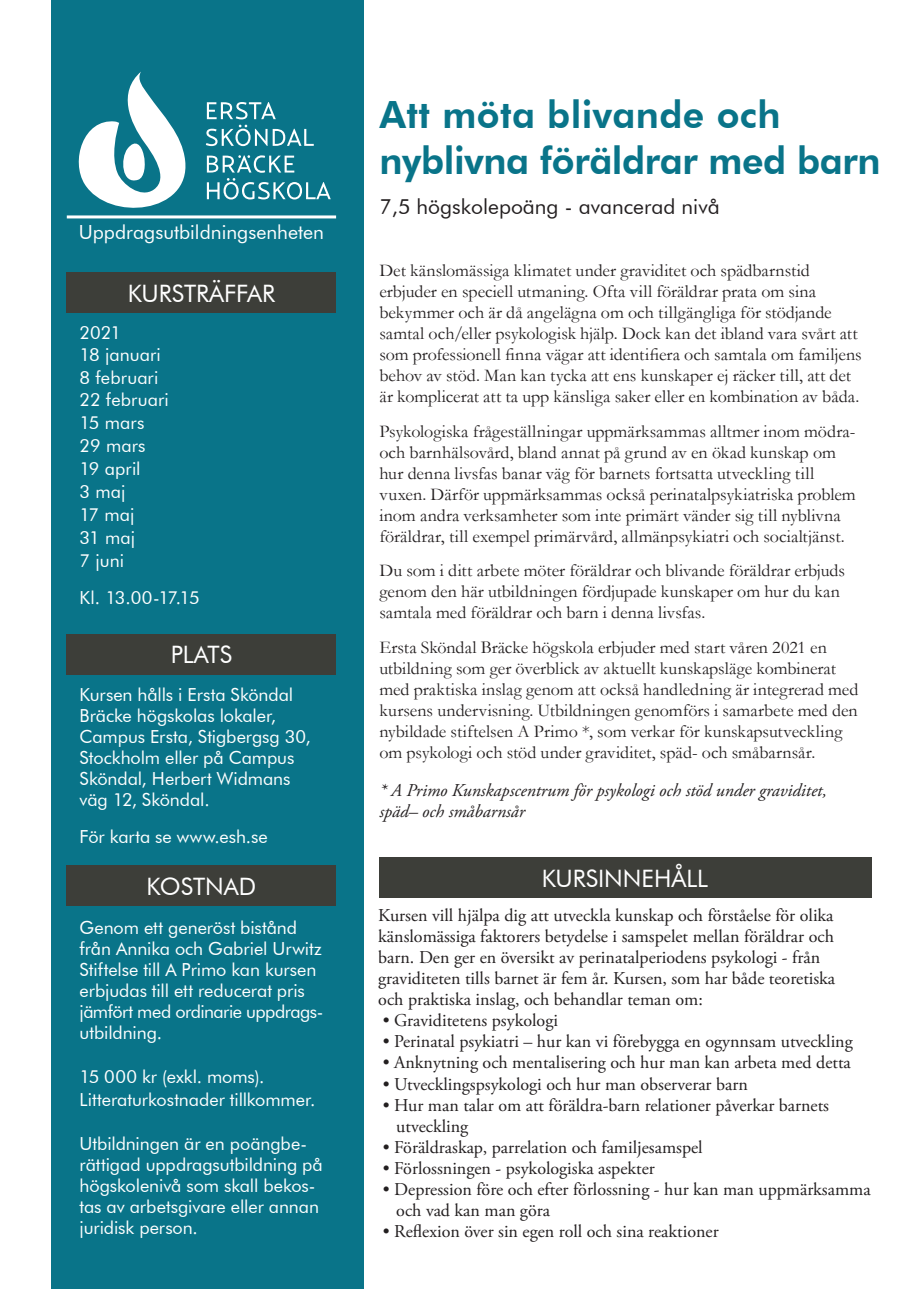
<style>
.page{position:relative;width:919px;height:1289px;background:#fff}
.page>*{position:absolute;margin:0;border:0;box-sizing:border-box;transform-origin:0 0}
.t1{font:800 37.5px/45px "Futura BT";letter-spacing:-.01em;color:#097489}
.t2{font:24px "Futura BT";color:#fff}
.t3{font:21px "Futura BT";color:#231f20}
.t4{font:19.5px "Futura BT";color:#fff}
.t5{font:18px/21px "Garamond";color:#231f20}
.t6{font:18px/21px "Adobe Garamond Pro";color:#231f20}
.t7{font:18px/21px "Futura BT";letter-spacing:-.005em;color:#fff}
.t8{font:italic 18px/21px "Adobe Garamond Pro";color:#231f20}
</style>
<div class="page">
<div style="left:52px;top:0;width:312px;height:1288px;background:#097489"></div>
<hr style="left:67px;top:215px;width:269px;height:3px;background:#fff">
<svg style="left:79px;top:72px;width:107px;height:136px"></svg>
<svg style="left:207px;top:102px;width:69px;height:17px"></svg>
<svg style="left:206px;top:125px;width:108px;height:21px"></svg>
<svg style="left:207px;top:155px;width:124px;height:44px"></svg>
<div style="left:67px;top:272px;width:269px;height:40px;background:#3d3e39"></div>
<div style="left:67px;top:634px;width:269px;height:40px;background:#3d3e39"></div>
<div style="left:67px;top:865px;width:269px;height:41px;background:#3d3e39"></div>
<div style="left:378px;top:857px;width:493px;height:40px;background:#3d3e39"></div>
<p class="t4" style="left:79px;top:220px;width:247px">Uppdragsutbildningsenheten</p>
<h2 class="t2" style="left:128px;top:278px;width:149px">KURSTRÄFFAR</h2>
<p class="t7" style="left:80px;top:321px;width:91px;line-height:22.8px">2021<br>18 januari<br>8 februari<br>22 februari<br>15 mars<br>29 mars<br>19 april<br>3 maj<br>17 maj<br>31 maj<br>7 juni</p>
<p class="t7" style="left:80px;top:587px;width:122px">Kl. 13.00-17.15</p>
<h2 class="t2" style="left:171px;top:640px;width:63px">PLATS</h2>
<p class="t7" style="left:80px;top:683px;width:233px">Kursen hålls i Ersta Sköndal<br>Bräcke högskolas lokaler,<br>Campus Ersta, Stigbergsg 30,<br>Stockholm eller på Campus<br>Sköndal, Herbert Widmans väg 12, Sköndal.</p>
<p class="t7" style="left:80px;top:826px;width:190px">För karta se www.esh.se</p>
<h2 class="t2" style="left:146px;top:871px;width:111px">KOSTNAD</h2>
<p class="t7" style="left:80px;top:916px;width:245px">Genom ett generöst bistånd från Annika och Gabriel Urwitz<br>Stiftelse till A Primo kan kursen erbjudas till ett reducerat pris jämfört med ordinarie uppdrags&shy;utbildning.</p>
<p class="t7" style="left:80px;top:1065px;width:237px;line-height:22.4px">15 000 kr (exkl. moms).<br>Litteraturkostnader tillkommer.</p>
<p class="t7" style="left:80px;top:1133px;width:245px">Utbildningen är en poängbe&shy;rättigad uppdragsutbildning på högskolenivå som skall bekos&shy;tas av arbetsgivare eller annan juridisk person.</p>
<h1 class="t1" style="left:379px;top:92px;width:502px">Att möta blivande och nyblivna föräldrar med barn</h1>
<p class="t3" style="left:379px;top:194px;width:342px">7,5 högskolepoäng - avancerad nivå</p>
<p class="t5" style="left:379px;top:259px;width:484px">Det känslomässiga klimatet under graviditet och spädbarnstid erbjuder en speciell utmaning. Ofta vill föräldrar prata om sina bekymmer och är då angelägna om och tillgängliga för stödjande samtal och/eller psykologisk hjälp. Dock kan det ibland vara svårt att som professionell finna vägar att identifiera och samtala om familjens behov av stöd. Man kan tycka att ens kunskaper ej räcker till, att det är komplicerat att ta upp känsliga saker eller en kombination av båda.</p>
<p class="t5" style="left:379px;top:420px;width:478px">Psykologiska frågeställningar uppmärksammas alltmer inom mödra&shy;och barnhälsovård, bland annat på grund av en ökad kunskap om hur denna livsfas banar väg för barnets fortsatta utveckling till vuxen. Därför uppmärksammas också perinatalpsykiatriska problem inom andra verksamheter som inte primärt vänder sig till nyblivna föräldrar, till exempel primärvård, allmänpsykiatri och socialtjänst.</p>
<p class="t5" style="left:379px;top:560px;width:467px">Du som i ditt arbete möter föräldrar och blivande föräldrar erbjuds genom den här utbildningen fördjupade kunskaper om hur du kan samtala med föräldrar och barn i denna livsfas.</p>
<p class="t5" style="left:379px;top:636px;width:480px">Ersta Sköndal Bräcke högskola erbjuder med start våren 2021 en utbildning som ger överblick av aktuellt kunskapsläge kombinerat med praktiska inslag genom att också handledning är integrerad med kursens undervisning. Utbildningen genomförs i samarbete med den nybildade stiftelsen A Primo *, som verkar för kunskapsutveckling om psykologi och stöd under graviditet, späd- och småbarnsår.</p>
<p class="t8" style="left:379px;top:779px;width:449px">* A Primo Kunskapscentrum för psykologi och stöd under graviditet, späd– och småbarnsår</p>
<h2 class="t2" style="left:541px;top:863px;width:168px">KURSINNEHÅLL</h2>
<p class="t6" style="left:378px;top:905px;width:458px">Kursen vill hjälpa dig att utveckla kunskap och förståelse för olika känslomässiga faktorers betydelse i samspelet mellan föräldrar och barn. Den ger en översikt av perinatalperiodens psykologi - från graviditeten tills barnet är fem år. Kursen, som har både teoretiska och praktiska inslag, och behandlar teman om:</p>
<p class="t6" style="left:383px;top:1010px;width:177px">• Graviditetens psykologi</p>
<p class="t6" style="left:383px;top:1031px;width:471px">• Perinatal psykiatri – hur kan vi förebygga en ogynnsam utveckling</p>
<p class="t6" style="left:383px;top:1052px;width:469px">• Anknytning och mentalisering och hur man kan arbeta med detta</p>
<p class="t6" style="left:383px;top:1073px;width:366px">• Utvecklingspsykologi och hur man observerar barn</p>
<p class="t6" style="left:396px;top:1094px;width:434px;text-indent:-14px">• Hur man talar om att föräldra-barn relationer påverkar barnets utveckling</p>
<p class="t6" style="left:383px;top:1136px;width:321px">• Föräldraskap, parrelation och familjesamspel</p>
<p class="t6" style="left:383px;top:1157px;width:273px">• Förlossningen - psykologiska aspekter</p>
<p class="t6" style="left:396px;top:1178px;width:476px;text-indent:-14px">• Depression före och efter förlossning - hur kan man uppmärksamma och vad kan man göra</p>
<p class="t6" style="left:383px;top:1220px;width:337px">• Reflexion över sin egen roll och sina reaktioner</p>
</div>
